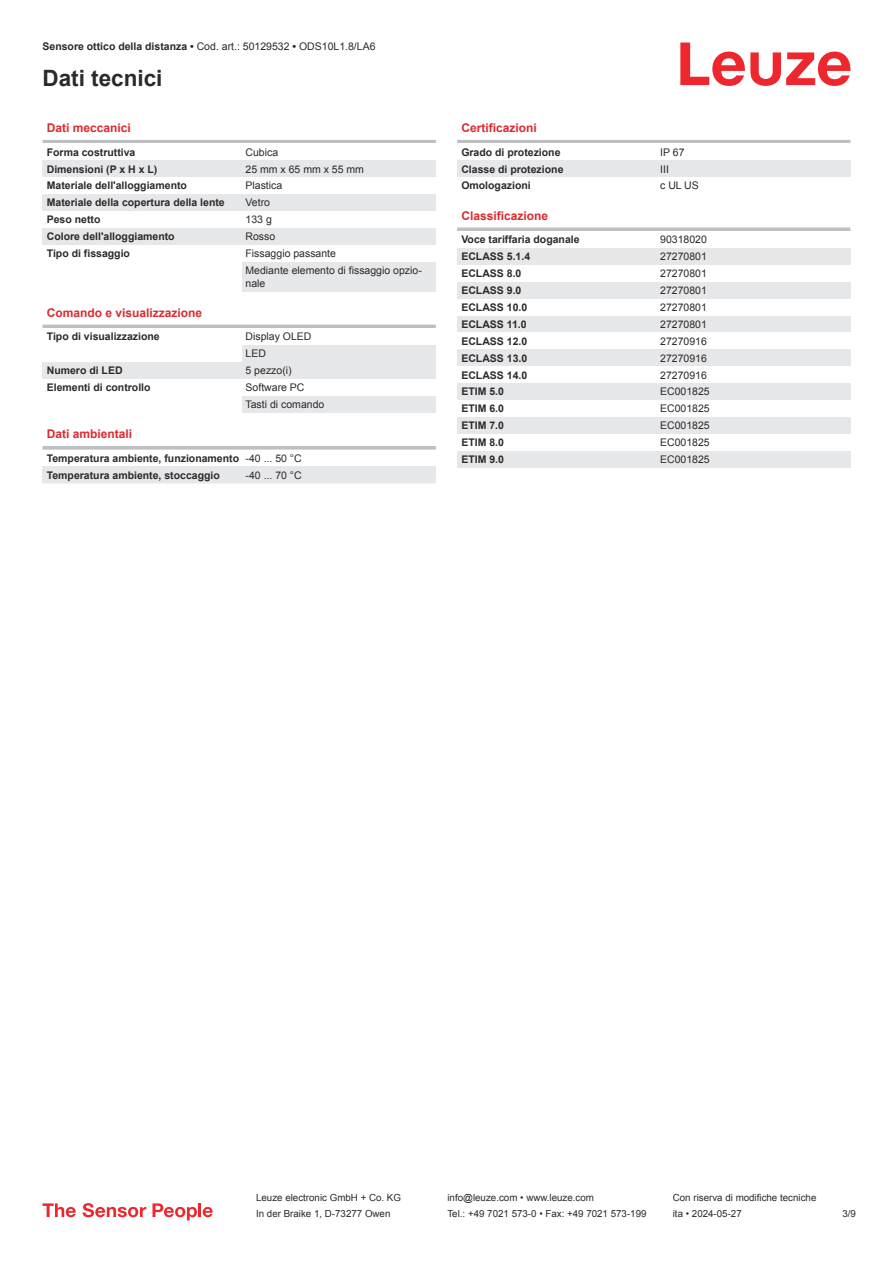
<style>
.page{position:relative;width:893px;height:1263px;background:#fff}
.page>*{position:absolute;margin:0;border:0;box-sizing:border-box;transform-origin:0 0}
.t1{font:700 22.5px "Arial";color:#2b292a}
.t2{font:700 12px "Arial";color:#db2a30}
.t3{font:700 10.5px/17px "Arial";color:#2b292a}
.t4{font:10.5px/17px "Arial";color:#2b292a}
.t5{font:9.75px "Arial";color:#2b292a}
.s1{font-weight:700}
.s2{font-weight:400}
</style>
<div class="page">
<svg style="left:680px;top:43px;width:170px;height:43px"></svg>
<hr style="left:43px;top:140px;width:393px;height:3px;background:#bdbfc1">
<div style="left:43px;top:160px;width:199px;height:17px;background:#e6e7e9"></div>
<div style="left:242px;top:160px;width:194px;height:17px;background:#e6e7e9"></div>
<div style="left:43px;top:194px;width:199px;height:17px;background:#e6e7e9"></div>
<div style="left:242px;top:194px;width:194px;height:17px;background:#e6e7e9"></div>
<div style="left:43px;top:228px;width:199px;height:17px;background:#e6e7e9"></div>
<div style="left:242px;top:228px;width:194px;height:17px;background:#e6e7e9"></div>
<div style="left:242px;top:262px;width:194px;height:29px;background:#e6e7e9"></div>
<hr style="left:43px;top:325px;width:393px;height:3px;background:#bdbfc1">
<div style="left:242px;top:345px;width:194px;height:17px;background:#e6e7e9"></div>
<div style="left:43px;top:362px;width:199px;height:17px;background:#e6e7e9"></div>
<div style="left:242px;top:362px;width:194px;height:17px;background:#e6e7e9"></div>
<div style="left:242px;top:396px;width:194px;height:17px;background:#e6e7e9"></div>
<svg style="left:43px;top:446px;width:393px;height:4px;background:#c3c5c7"></svg>
<div style="left:43px;top:466px;width:199px;height:17px;background:#e6e7e9"></div>
<div style="left:242px;top:466px;width:194px;height:17px;background:#e6e7e9"></div>
<hr style="left:457px;top:140px;width:393px;height:3px;background:#bdbfc1">
<div style="left:457px;top:160px;width:200px;height:17px;background:#e6e7e9"></div>
<div style="left:657px;top:160px;width:193px;height:17px;background:#e6e7e9"></div>
<svg style="left:457px;top:227px;width:393px;height:4px;background:#c4c6c8"></svg>
<div style="left:457px;top:248px;width:200px;height:17px;background:#e6e7e9"></div>
<div style="left:657px;top:248px;width:193px;height:17px;background:#e6e7e9"></div>
<div style="left:457px;top:282px;width:200px;height:17px;background:#e6e7e9"></div>
<div style="left:657px;top:282px;width:193px;height:17px;background:#e6e7e9"></div>
<div style="left:457px;top:316px;width:200px;height:16px;background:#e6e7e9"></div>
<div style="left:657px;top:316px;width:193px;height:16px;background:#e6e7e9"></div>
<div style="left:457px;top:349px;width:200px;height:17px;background:#e6e7e9"></div>
<div style="left:657px;top:349px;width:193px;height:17px;background:#e6e7e9"></div>
<div style="left:457px;top:383px;width:200px;height:17px;background:#e6e7e9"></div>
<div style="left:657px;top:383px;width:193px;height:17px;background:#e6e7e9"></div>
<div style="left:457px;top:417px;width:200px;height:17px;background:#e6e7e9"></div>
<div style="left:657px;top:417px;width:193px;height:17px;background:#e6e7e9"></div>
<div style="left:457px;top:451px;width:200px;height:17px;background:#e6e7e9"></div>
<div style="left:657px;top:451px;width:193px;height:17px;background:#e6e7e9"></div>
<svg style="left:43px;top:1203px;width:33px;height:14px"></svg>
<svg style="left:83px;top:1203px;width:63px;height:14px"></svg>
<svg style="left:153px;top:1203px;width:44px;height:17px"></svg>
<hr style="left:198px;top:1203px;width:3px;height:14px;background:#ed272d">
<svg style="left:203px;top:1207px;width:10px;height:10px"></svg>
<p class="t4" style="left:43px;top:39px;width:335px"><span class="s1">Sensore ottico della distanza •</span> Cod. art.: 50129532 <span class="s1">•</span> ODS10L1.8/LA6</p>
<h1 class="t1" style="left:43px;top:70px;width:122px">Dati tecnici</h1>
<p class="t2" style="left:47px;top:123px;width:86px">Dati meccanici</p>
<p class="t3" style="left:47px;top:144px;width:90px">Forma costruttiva</p>
<p class="t4" style="left:246px;top:144px;width:34px">Cubica</p>
<p class="t3" style="left:47px;top:161px;width:112px">Dimensioni (P x H x L)</p>
<p class="t4" style="left:246px;top:161px;width:120px">25 mm x 65 mm x 55 mm</p>
<p class="t3" style="left:47px;top:178px;width:142px">Materiale dell'alloggiamento</p>
<p class="t4" style="left:246px;top:178px;width:38px">Plastica</p>
<p class="t3" style="left:47px;top:195px;width:179px">Materiale della copertura della lente</p>
<p class="t4" style="left:246px;top:195px;width:26px">Vetro</p>
<p class="t3" style="left:47px;top:212px;width:55px">Peso netto</p>
<p class="t4" style="left:246px;top:212px;width:28px">133 g</p>
<p class="t3" style="left:47px;top:229px;width:129px">Colore dell'alloggiamento</p>
<p class="t4" style="left:246px;top:229px;width:31px">Rosso</p>
<p class="t3" style="left:47px;top:246px;width:85px">Tipo di fissaggio</p>
<p class="t4" style="left:246px;top:246px;width:178px">Fissaggio passante<br>Mediante elemento di fissaggio opzio-</p>
<p class="t4" style="left:246px;top:275px;width:21px">nale</p>
<p class="t2" style="left:47px;top:308px;width:157px">Comando e visualizzazione</p>
<p class="t3" style="left:47px;top:329px;width:115px">Tipo di visualizzazione</p>
<p class="t4" style="left:246px;top:329px;width:67px">Display OLED<br>LED</p>
<p class="t3" style="left:47px;top:363px;width:77px">Numero di LED</p>
<p class="t4" style="left:246px;top:363px;width:48px">5 pezzo(i)</p>
<p class="t3" style="left:47px;top:380px;width:105px">Elementi di controllo</p>
<p class="t4" style="left:246px;top:380px;width:80px">Software PC<br>Tasti di comando</p>
<p class="t2" style="left:47px;top:430px;width:87px">Dati ambientali</p>
<p class="t3" style="left:47px;top:451px;width:256px">Temperatura ambiente, funzionamento <span class="s2">-40 ... 50 °C<br></span>Temperatura ambiente, stoccaggio</p>
<p class="t4" style="left:246px;top:467px;width:58px">-40 ... 70 °C</p>
<p class="t2" style="left:461px;top:123px;width:77px">Certificazioni</p>
<p class="t3" style="left:461px;top:144px;width:101px">Grado di protezione</p>
<p class="t4" style="left:660px;top:144px;width:26px">IP 67</p>
<p class="t3" style="left:461px;top:161px;width:104px">Classe di protezione</p>
<p class="t4" style="left:660px;top:161px;width:10px">III</p>
<p class="t3" style="left:461px;top:178px;width:71px">Omologazioni</p>
<p class="t4" style="left:660px;top:178px;width:40px">c UL US</p>
<p class="t2" style="left:461px;top:211px;width:88px">Classificazione</p>
<p class="t3" style="left:461px;top:232px;width:120px">Voce tariffaria doganale</p>
<p class="t4" style="left:660px;top:232px;width:48px">90318020</p>
<p class="t3" style="left:461px;top:249px;width:70px">ECLASS 5.1.4</p>
<p class="t4" style="left:660px;top:249px;width:48px">27270801</p>
<p class="t3" style="left:461px;top:266px;width:62px">ECLASS 8.0</p>
<p class="t4" style="left:660px;top:266px;width:48px">27270801</p>
<p class="t3" style="left:461px;top:283px;width:62px">ECLASS 9.0</p>
<p class="t4" style="left:660px;top:283px;width:48px">27270801</p>
<p class="t3" style="left:461px;top:300px;width:67px">ECLASS 10.0</p>
<p class="t4" style="left:660px;top:300px;width:48px">27270801</p>
<p class="t3" style="left:461px;top:317px;width:67px">ECLASS 11.0</p>
<p class="t4" style="left:660px;top:317px;width:48px">27270801</p>
<p class="t3" style="left:461px;top:333px;width:67px">ECLASS 12.0</p>
<p class="t4" style="left:660px;top:333px;width:48px">27270916</p>
<p class="t3" style="left:461px;top:350px;width:67px">ECLASS 13.0</p>
<p class="t4" style="left:660px;top:350px;width:48px">27270916</p>
<p class="t3" style="left:461px;top:367px;width:67px">ECLASS 14.0</p>
<p class="t4" style="left:660px;top:367px;width:48px">27270916</p>
<p class="t3" style="left:461px;top:384px;width:44px">ETIM 5.0</p>
<p class="t4" style="left:660px;top:384px;width:51px">EC001825</p>
<p class="t3" style="left:461px;top:401px;width:44px">ETIM 6.0</p>
<p class="t4" style="left:660px;top:401px;width:51px">EC001825</p>
<p class="t3" style="left:461px;top:418px;width:44px">ETIM 7.0</p>
<p class="t4" style="left:660px;top:418px;width:51px">EC001825</p>
<p class="t3" style="left:461px;top:435px;width:44px">ETIM 8.0</p>
<p class="t4" style="left:660px;top:435px;width:51px">EC001825</p>
<p class="t3" style="left:461px;top:452px;width:44px">ETIM 9.0</p>
<p class="t4" style="left:660px;top:452px;width:51px">EC001825</p>
<p class="t5" style="left:256px;top:1194px;width:146px">Leuze electronic GmbH + Co. KG</p>
<p class="t5" style="left:447px;top:1194px;width:148px">info@leuze.com • www.leuze.com</p>
<p class="t5" style="left:673px;top:1194px;width:145px">Con riserva di modifiche tecniche</p>
<p class="t5" style="left:256px;top:1210px;width:136px">In der Braike 1, D-73277 Owen</p>
<p class="t5" style="left:447px;top:1210px;width:201px">Tel.: +49 7021 573-0 • Fax: +49 7021 573-199</p>
<p class="t5" style="left:673px;top:1210px;width:70px">ita • 2024-05-27</p>
<p class="t5" style="left:842px;top:1210px;width:15px">3 /9</p>
</div>
